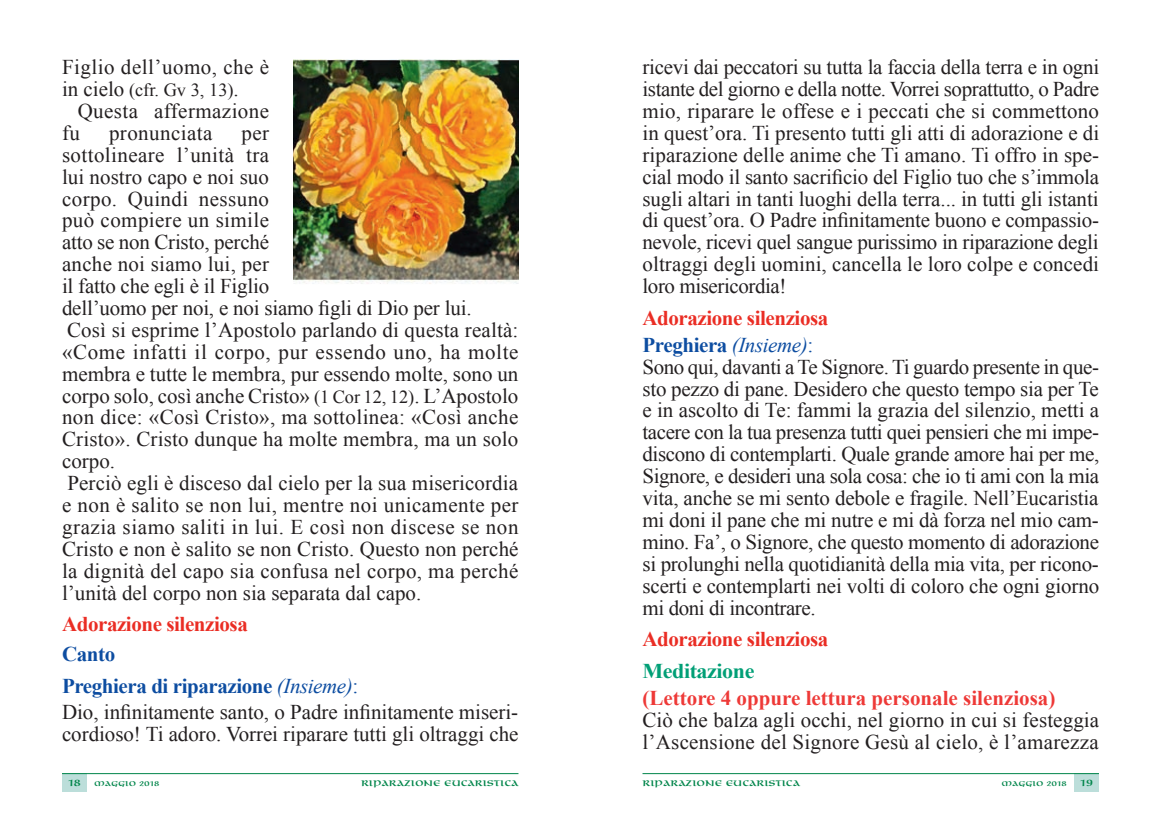
<style>
.page{position:relative;width:1161px;height:834px;background:#fff}
.page>*{position:absolute;margin:0;border:0;box-sizing:border-box;transform-origin:0 0}
.t1{font:21px/21.9px "Times New Roman";letter-spacing:.005em;color:#231f20}
.t2{font:700 21px/26.8px "Times New Roman";letter-spacing:-.02em;color:#ea2d24}
.t3{font:700 21px "Times New Roman";color:#ee3937}
.t4{font:700 21px/31.8px "Times New Roman";letter-spacing:-.02em;color:#0d4da1}
.t5{font:21px "Times New Roman";letter-spacing:.025em;color:#231f20}
.t6{font:700 21px "Times New Roman";letter-spacing:-.02em;color:#009f76;scale:1.05 1}
.t7{font:18.38px "Times New Roman";color:#231f20}
.t8{font:12.25px "Omnia";color:#00854a}
.t9{font:10.5px "Omnia";color:#00854a}
.s1{font-size:21px}
.s2{font-size:18.38px}
.s3{font-weight:400;font-style:italic}
.s4{font-weight:400}
.s5{color:#0d4da1}
.s6{font-weight:400;font-style:italic;color:#0d4da1}
.s7{font-weight:400;color:#0d4da1}
.s8{font-size:14px}
</style>
<div class="page">
<div style="left:1074px;top:773px;width:25px;height:18px;background:#bcdeda"></div>
<hr style="left:642px;top:773px;width:457px;height:1px;background:#00854a">
<div style="left:62px;top:773px;width:25px;height:18px;background:#bcdeda"></div>
<hr style="left:62px;top:773px;width:456px;height:1px;background:#00854a">
<img style="left:294px;top:60px;width:224px;height:224px">
<p class="t5" style="left:62px;top:53px;width:209px">Figlio dell’uomo, che è</p>
<p class="t7" style="left:62px;top:77px;width:178px"><span class="s1">in cielo</span> (cfr. Gv 3, 13)<span class="s1">.</span></p>
<p class="t1" style="left:62px;top:100px;width:209px;text-indent:16px">Questa affermazione fu</p>
<p class="t1" style="left:109px;top:121px;width:105px">pronunciata</p>
<p class="t1" style="left:62px;top:121px;width:458px;text-indent:179px">per<br>sottolineare l’unità tra<br>lui nostro capo e noi suo<br>corpo. Quindi nessuno<br>può compiere un simile<br>atto se non Cristo, perché<br>anche noi siamo lui, per<br>il fatto che egli è il Figlio<br>dell’uomo per noi, e noi siamo figli di Dio per lui.<br>Così si esprime l’Apostolo parlando di questa realtà: «Come infatti il corpo, pur essendo uno, ha molte membra e tutte le membra, pur essendo molte, sono un corpo solo, così anche Cristo» <span class="s2">(1 Cor 12, 12)</span>. L’Apostolo non dice: «Così Cristo», ma sottolinea: «Così anche Cristo». Cristo dunque ha molte membra, ma un solo corpo.<br>Perciò egli è disceso dal cielo per la sua misericordia e non è salito se non lui, mentre noi unicamente per grazia siamo saliti in lui. E così non discese se non Cristo e non è salito se non Cristo. Questo non perché la dignità del capo sia confusa nel corpo, ma perché l’unità del corpo non sia separata dal capo.</p>
<p class="t2" style="left:62px;top:610px;width:187px">Adorazione silenziosa</p>
<p class="t4" style="left:62px;top:637px;width:298px">Canto<br>Preghiera di riparazione <span class="s3">(Insieme)</span><span class="s4">:</span></p>
<p class="t1" style="left:62px;top:701px;width:458px">Dio, infinitamente santo, o Padre infinitamente miseri&shy;cordioso! Ti adoro. Vorrei riparare tutti gli oltraggi che</p>
<p class="t1" style="left:642px;top:56px;width:458px;text-align:justify">ricevi dai peccatori su tutta la faccia della terra e in ogni istante del giorno e della notte. Vorrei soprattutto, o Padre mio, riparare le offese e i peccati che si commettono in quest’ora. Ti presento tutti gli atti di adorazione e di riparazione delle anime che Ti amano. Ti offro in spe&shy;cial modo il santo sacrificio del Figlio tuo che s’immola sugli altari in tanti luoghi della terra... in tutti gli istanti di quest’ora. O Padre infinitamente buono e compassio&shy;nevole, ricevi quel sangue purissimo in riparazione degli oltraggi degli uomini, cancella le loro colpe e concedi loro misericordia!</p>
<p class="t2" style="left:642px;top:304px;width:187px">Adorazione silenziosa<br><span class="s5">Preghiera</span> <span class="s6">(Insieme)</span><span class="s7">:</span></p>
<p class="t1" style="left:642px;top:355px;width:458px;text-align:justify">Sono qui, davanti a Te Signore. Ti guardo presente in que&shy;sto pezzo di pane. Desidero che questo tempo sia per Te e in ascolto di Te: fammi la grazia del silenzio, metti a tacere con la tua presenza tutti quei pensieri che mi impe&shy;discono di contemplarti. Quale grande amore hai per me, Signore, e desideri una sola cosa: che io ti ami con la mia vita, anche se mi sento debole e fragile. Nell’Eucaristia mi doni il pane che mi nutre e mi dà forza nel mio cam&shy;mino. Fa’, o Signore, che questo momento di adorazione si prolunghi nella quotidianità della mia vita, per ricono&shy;scerti e contemplarti nei volti di coloro che ogni giorno mi doni di incontrare.</p>
<p class="t2" style="left:642px;top:625px;width:187px">Adorazione silenziosa</p>
<p class="t6" style="left:642px;top:656px;width:108px">Meditazione</p>
<p class="t3" style="left:642px;top:683px;width:414px">(Lettore 4 oppure lettura personale silenziosa)</p>
<p class="t1" style="left:642px;top:708px;width:458px">Ciò che balza agli occhi, nel giorno in cui si festeggia l’Ascensione del Signore Gesù al cielo, è l’amarezza</p>
<p class="t9" style="left:68px;top:778px;width:93px"><span class="s8">18</span> maggio 2018</p>
<p class="t8" style="left:361px;top:777px;width:159px">Riparazione Eucaristica</p>
<p class="t8" style="left:642px;top:778px;width:159px">Riparazione Eucaristica</p>
<p class="t9" style="left:1001px;top:779px;width:93px">maggio 2018 <span class="s8">19</span></p>
</div>
